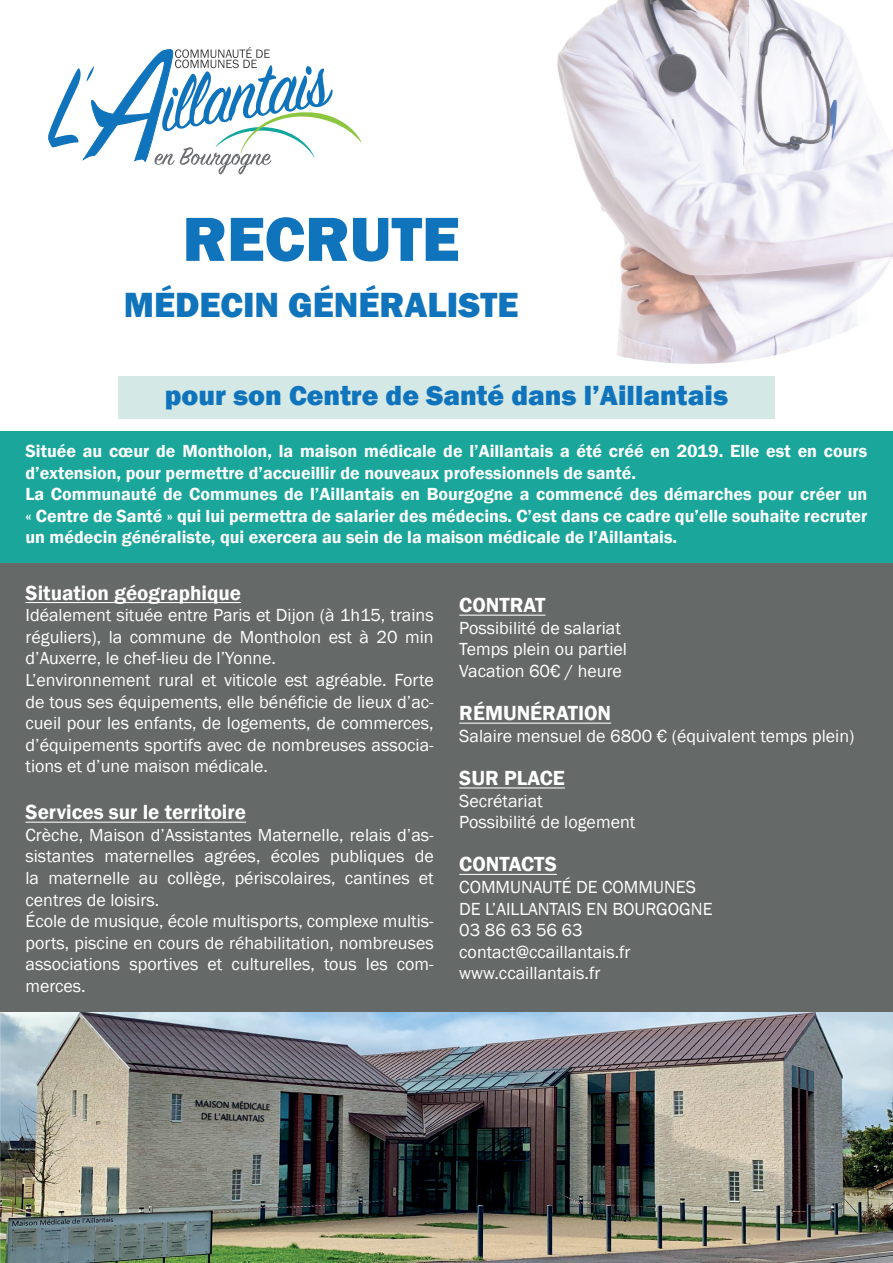
<style>
.page{position:relative;width:893px;height:1263px;background:#fff}
.page>*{position:absolute;margin:0;border:0;box-sizing:border-box;transform-origin:0 0}
.t1{font:800 64.5px "Franklin Gothic";color:#1074bc}
.t2{font:800 36px "Franklin Gothic";color:#1074bc}
.t3{font:800 28.5px "Franklin Gothic";color:#1074bc}
.t4{font:600 21px "Franklin Gothic";color:#fff}
.t5{font:18px/21.6px "Franklin Gothic";color:#fff}
.t6{font:600 18px/21.6px "Franklin Gothic";color:#fff}
</style>
<div class="page">
<svg style="left:48px;top:47px;width:313px;height:128px"></svg>
<img style="left:557px;top:0;width:336px;height:364px">
<div style="left:118px;top:376px;width:657px;height:43px;background:#d4e8e6"></div>
<div style="left:0;top:432px;width:893px;height:831px;background:#1ba69c"></div>
<div style="left:0;top:563px;width:893px;height:450px;background:#656968"></div>
<hr style="left:459px;top:615px;width:86px;height:1px;background:#fff">
<hr style="left:459px;top:723px;width:152px;height:1px;background:#fff">
<hr style="left:459px;top:787px;width:106px;height:1px;background:#fff">
<hr style="left:459px;top:874px;width:98px;height:1px;background:#fff">
<hr style="left:26px;top:602px;width:215px;height:1px;background:#fff">
<hr style="left:26px;top:822px;width:220px;height:1px;background:#fff">
<img style="left:0;top:1012px;width:893px;height:251px">
<h1 class="t1" style="left:183px;top:197px;width:278px">RECRUTE</h1>
<h2 class="t2" style="left:124px;top:281px;width:396px">MÉDECIN GÉNÉRALISTE</h2>
<h3 class="t3" style="left:165px;top:377px;width:565px">pour son Centre de Santé dans l’Aillantais</h3>
<p class="t6" style="left:26px;top:440px;width:843px">Située au cœur de Montholon, la maison médicale de l’Aillantais a été créé en 2019. Elle est en cours d’extension, pour permettre d’accueillir de nouveaux professionnels de santé.<br>La Communauté de Communes de l’Aillantais en Bourgogne a commencé des démarches pour créer un « Centre de Santé » qui lui permettra de salarier des médecins. C’est dans ce cadre qu’elle souhaite recruter un médecin généraliste, qui exercera au sein de la maison médicale de l’Aillantais.</p>
<p class="t4" style="left:26px;top:580px;width:217px">Situation géographique</p>
<p class="t5" style="left:26px;top:605px;width:410px">Idéalement située entre Paris et Dijon (à 1h15, trains réguliers), la commune de Montholon est à 20 min d’Auxerre, le chef-lieu de l’Yonne.<br>L’environnement rural et viticole est agréable. Forte de tous ses équipements, elle bénéficie de lieux d’ac&shy;cueil pour les enfants, de logements, de commerces, d’équipements sportifs avec de nombreuses associa&shy;tions et d’une maison médicale.</p>
<p class="t4" style="left:26px;top:799px;width:222px">Services sur le territoire</p>
<p class="t5" style="left:26px;top:824px;width:410px">Crèche, Maison d’Assistantes Maternelle, relais d’as&shy;sistantes maternelles agrées, écoles publiques de la maternelle au collège, périscolaires, cantines et centres de loisirs.<br>École de musique, école multisports, complexe multis&shy;ports, piscine en cours de réhabilitation, nombreuses associations sportives et culturelles, tous les com&shy;merces.</p>
<p class="t4" style="left:459px;top:592px;width:88px">CONTRAT</p>
<p class="t5" style="left:459px;top:617px;width:169px">Possibilité de salariat<br>Temps plein ou partiel<br>Vacation 60€ / heure</p>
<p class="t4" style="left:459px;top:700px;width:153px">RÉMUNÉRATION</p>
<p class="t5" style="left:459px;top:725px;width:397px">Salaire mensuel de 6800 € (équivalent temps plein)</p>
<p class="t4" style="left:459px;top:765px;width:107px">SUR PLACE</p>
<p class="t5" style="left:459px;top:790px;width:178px">Secrétariat<br>Possibilité de logement</p>
<p class="t4" style="left:459px;top:851px;width:99px">CONTACTS</p>
<p class="t5" style="left:459px;top:876px;width:255px">COMMUNAUTÉ DE COMMUNES<br>DE L’AILLANTAIS EN BOURGOGNE<br>03 86 63 56 63 contact@ccaillantais.fr www.ccaillantais.fr</p>
</div>
